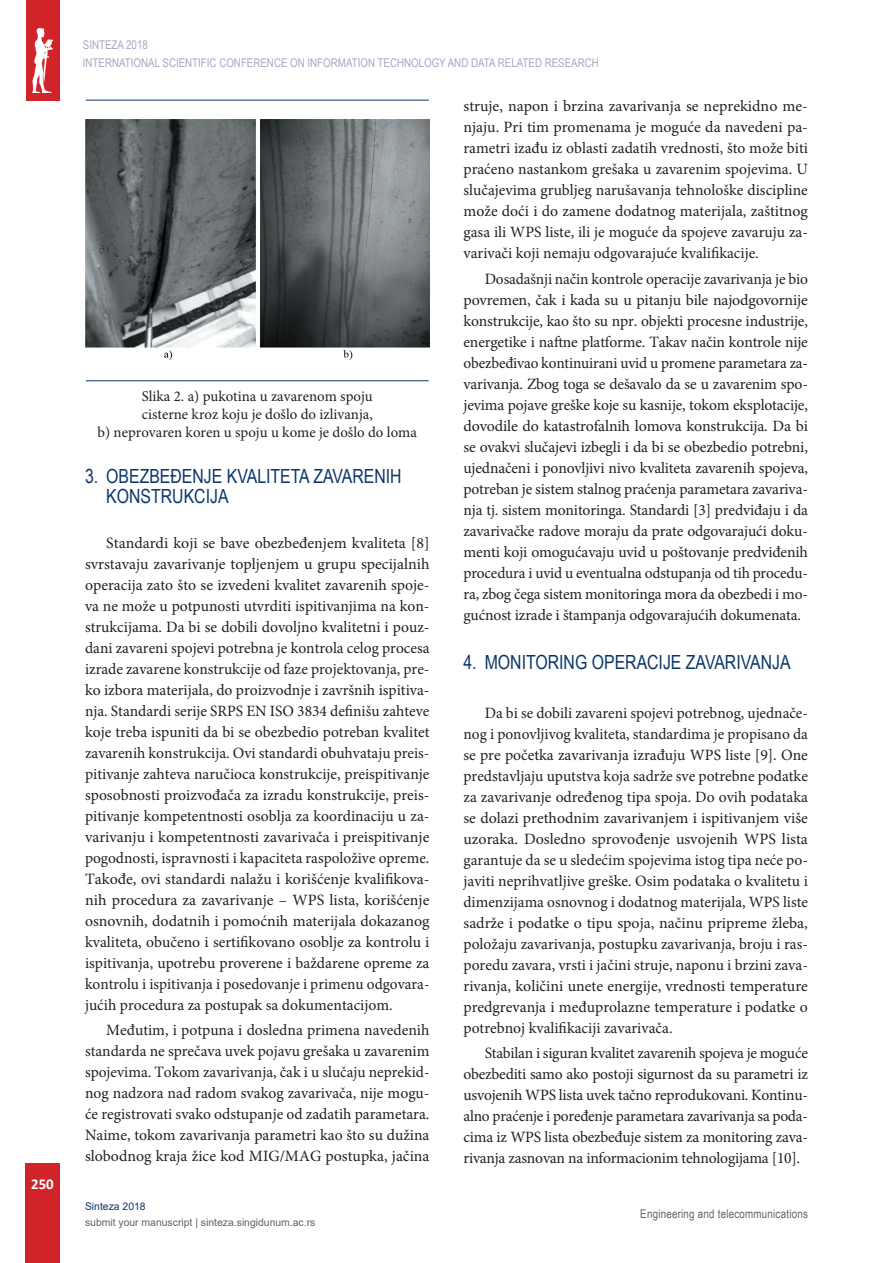
<style>
.page{position:relative;width:893px;height:1263px;background:#fff}
.page>*{position:absolute;margin:0;border:0;box-sizing:border-box;transform-origin:0 0}
.t1{font:19.5px/19.5px "Arial Narrow";color:#0b366a}
.t2{font:15.75px/21px "Minion Pro";color:#231f20;text-align:justify}
.t3{font:15px/18px "Minion Pro";color:#231f20;text-align:center}
.t4{font:700 15px "Calibri";color:#fff}
.t5{font:12px/18px "Arial Narrow";color:#a2a8c2}
.t6{font:12px "Arial Narrow";letter-spacing:.02em;color:#636366}
.t7{font:10.5px "Arial";color:#636366}
.t8{font:10.5px "Arial";color:#0b366a}
</style>
<div class="page">
<div style="left:26px;top:1163px;width:34px;height:100px;background:#d1232a"></div>
<div style="left:26px;top:0;width:33px;height:101px;background:#d1232a"></div>
<img style="left:32px;top:29px;width:21px;height:63px">
<hr style="left:86px;top:100px;width:343px;height:1px;background:#0b366a">
<hr style="left:86px;top:380px;width:343px;height:1px;background:#0b366a">
<img style="left:85px;top:120px;width:344px;height:239px">
<p class="t4" style="left:31px;top:1175px;width:24px">250</p>
<p class="t5" style="left:83px;top:35px;width:517px">SINTEZA 2018<br>INTERNATIONAL SCIENTIFIC CONFERENCE ON INFORMATION TECHNOLOGY AND DATA RELATED RESEARCH</p>
<p class="t3" style="left:98px;top:388px;width:321px">Slika 2. a) pukotina u zavarenom spoju<br>cisterne kroz koju je došlo do izlivanja,<br>b) neprovaren koren u spoju u kome je došlo do loma</p>
<p class="t1" style="left:106px;top:466px;width:297px;text-indent:-21px">3. OBEZBEĐENJE KVALITETA ZAVARENIH<br>KONSTRUKCIJA</p>
<p class="t2" style="left:85px;top:532px;width:346px;text-indent:21px">Standardi koji se bave obezbeđenjem kvaliteta [8] svrstavaju zavarivanje topljenjem u grupu specijalnih operacija zato što se izvedeni kvalitet zavarenih spoje&shy;va ne može u potpunosti utvrditi ispitivanjima na kon&shy;strukcijama. Da bi se dobili dovoljno kvalitetni i pouz&shy;dani zavareni spojevi potrebna je kontrola celog procesa izrade zavarene konstrukcije od faze projektovanja, pre&shy;ko izbora materijala, do proizvodnje i završnih ispitiva&shy;nja. Standardi serije SRPS EN ISO 3834 definišu zahteve koje treba ispuniti da bi se obezbedio potreban kvalitet zavarenih konstrukcija. Ovi standardi obuhvataju preis&shy;pitivanje zahteva naručioca konstrukcije, preispitivanje sposobnosti proizvođača za izradu konstrukcije, preis&shy;pitivanje kompetentnosti osoblja za koordinaciju u za&shy;varivanju i kompetentnosti zavarivača i preispitivanje pogodnosti, ispravnosti i kapaciteta raspoložive opreme.<br>Takođe, ovi standardi nalažu i korišćenje kvalifikova&shy;nih procedura za zavarivanje – WPS lista, korišćenje osnovnih, dodatnih i pomoćnih materijala dokazanog kvaliteta, obučeno i sertifikovano osoblje za kontrolu i ispitivanja, upotrebu proverene i baždarene opreme za kontrolu i ispitivanja i posedovanje i primenu odgovara&shy;jućih procedura za postupak sa dokumentacijom.</p>
<p class="t2" style="left:85px;top:1019px;width:346px;text-indent:21px">Međutim, i potpuna i dosledna primena navedenih standarda ne sprečava uvek pojavu grešaka u zavarenim spojevima. Tokom zavarivanja, čak i u slučaju neprekid&shy;nog nadzora nad radom svakog zavarivača, nije mogu&shy;će registrovati svako odstupanje od zadatih parametara.<br>Naime, tokom zavarivanja parametri kao što su dužina slobodnog kraja žice kod MIG/MAG postupka, jačina</p>
<p class="t8" style="left:85px;top:1199px;width:62px">Sinteza 2018</p>
<p class="t7" style="left:85px;top:1215px;width:232px">submit your manuscript | sinteza.singidunum.ac.rs</p>
<p class="t2" style="left:463px;top:96px;width:346px">struje, napon i brzina zavarivanja se neprekidno me&shy;njaju. Pri tim promenama je moguće da navedeni pa&shy;rametri izađu iz oblasti zadatih vrednosti, što može biti praćeno nastankom grešaka u zavarenim spojevima. U slučajevima grubljeg narušavanja tehnološke discipline može doći i do zamene dodatnog materijala, zaštitnog gasa ili WPS liste, ili je moguće da spojeve zavaruju za&shy;varivači koji nemaju odgovarajuće kvalifikacije.</p>
<p class="t2" style="left:463px;top:268px;width:346px;text-indent:21px">Dosadašnji način kontrole operacije zavarivanja je bio povremen, čak i kada su u pitanju bile najodgovornije konstrukcije, kao što su npr. objekti procesne industrije, energetike i naftne platforme. Takav način kontrole nije obezbeđivao kontinuirani uvid u promene parametara za&shy;varivanja. Zbog toga se dešavalo da se u zavarenim spo&shy;jevima pojave greške koje su kasnije, tokom eksplotacije, dovodile do katastrofalnih lomova konstrukcija. Da bi se ovakvi slučajevi izbegli i da bi se obezbedio potrebni, ujednačeni i ponovljivi nivo kvaliteta zavarenih spojeva, potreban je sistem stalnog praćenja parametara zavariva&shy;nja tj. sistem monitoringa. Standardi [3] predviđaju i da zavarivačke radove moraju da prate odgovarajući doku&shy;menti koji omogućavaju uvid u poštovanje predviđenih procedura i uvid u eventualna odstupanja od tih procedu&shy;ra, zbog čega sistem monitoringa mora da obezbedi i mo&shy;gućnost izrade i štampanja odgovarajućih dokumenata.</p>
<p class="t1" style="left:463px;top:651px;width:329px">4. MONITORING OPERACIJE ZAVARIVANJA</p>
<p class="t2" style="left:463px;top:702px;width:346px;text-indent:21px">Da bi se dobili zavareni spojevi potrebnog, ujednače&shy;nog i ponovljivog kvaliteta, standardima je propisano da se pre početka zavarivanja izrađuju WPS liste [9]. One predstavljaju uputstva koja sadrže sve potrebne podatke za zavarivanje određenog tipa spoja. Do ovih podataka se dolazi prethodnim zavarivanjem i ispitivanjem više uzoraka. Dosledno sprovođenje usvojenih WPS lista garantuje da se u sledećim spojevima istog tipa neće po&shy;javiti neprihvatljive greške. Osim podataka o kvalitetu i dimenzijama osnovnog i dodatnog materijala, WPS liste sadrže i podatke o tipu spoja, načinu pripreme žleba, položaju zavarivanja, postupku zavarivanja, broju i ras&shy;poredu zavara, vrsti i jačini struje, naponu i brzini zava&shy;rivanja, količini unete energije, vrednosti temperature predgrevanja i međuprolazne temperature i podatke o potrebnoj kvalifikaciji zavarivača.</p>
<p class="t2" style="left:463px;top:1042px;width:346px;text-indent:21px">Stabilan i siguran kvalitet zavarenih spojeva je moguće obezbediti samo ako postoji sigurnost da su parametri iz usvojenih WPS lista uvek tačno reprodukovani. Kontinu&shy;alno praćenje i poređenje parametara zavarivanja sa poda&shy;cima iz WPS lista obezbeđuje sistem za monitoring zava&shy;rivanja zasnovan na informacionim tehnologijama [10].</p>
<p class="t6" style="left:640px;top:1205px;width:169px">Engineering and telecommunications</p>
</div>
